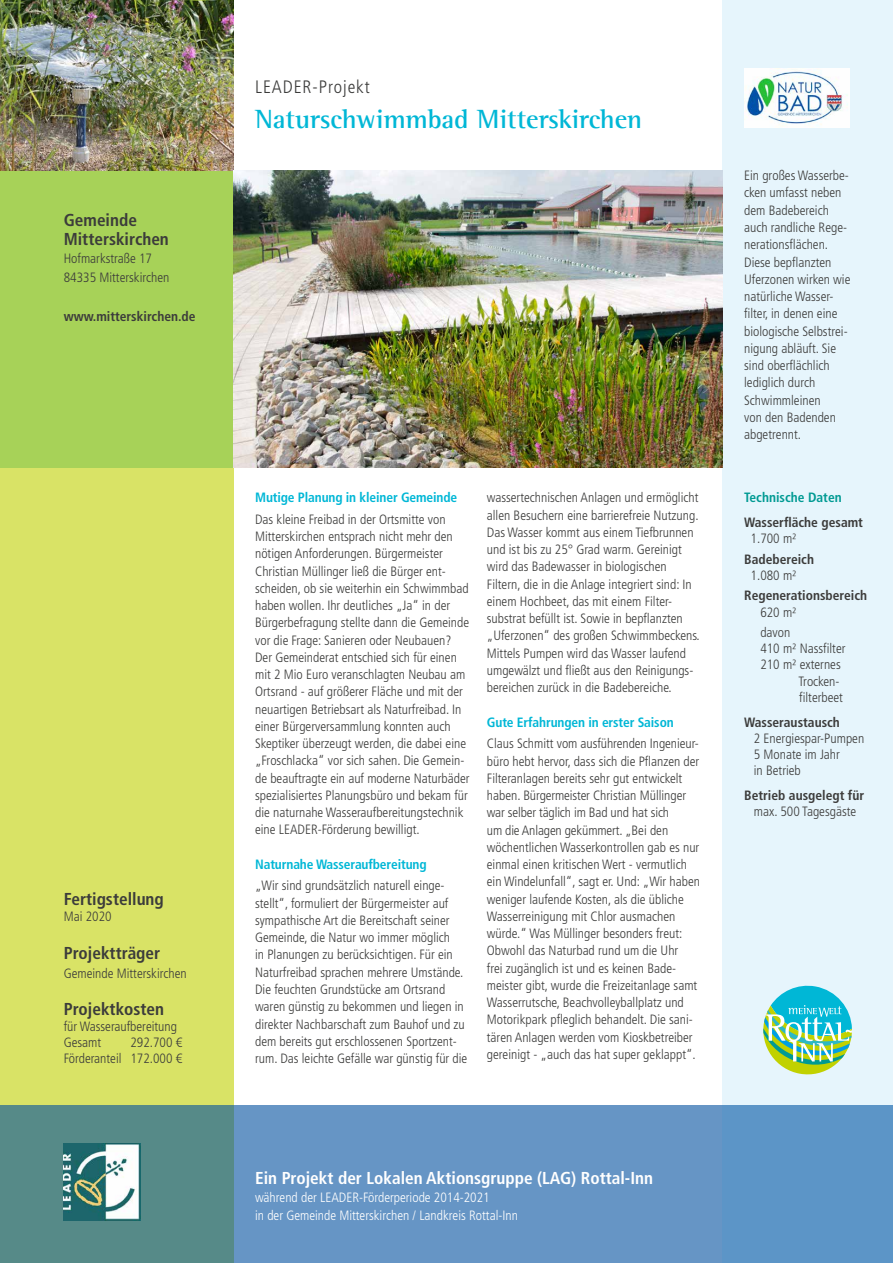
<style>
.page{position:relative;width:893px;height:1263px;background:#fff}
.page>*{position:absolute;margin:0;border:0;box-sizing:border-box;transform-origin:0 0}
.t1{font:700 27px "Agfa Rotis Semi Serif";color:#00b7d6}
.t2{font:300 condensed 18px "Frutiger LT Std";letter-spacing:.05em;color:#3c3c3b}
.t3{font:700 condensed 17.25px/19.5px "Frutiger LT Std";color:#3c3c3b}
.t4{font:700 condensed 17.25px "Frutiger LT Std";color:#fff}
.t5{font:300 condensed 13.5px/17.2px "Frutiger LT Std";color:#3c3c3b}
.t6{font:700 condensed 13.5px "Frutiger LT Std";color:#3c3c3b}
.t7{font:300 condensed 13.5px/18.3px "Frutiger LT Std";color:#fff}
.t8{font:700 condensed 13.5px "Frutiger LT Std";letter-spacing:-.01em;color:#00b7d6}
.t9{font:700 condensed 13.5px "Frutiger LT Std";color:#009a93}
</style>
<div class="page">
<svg style="left:0;top:170px;width:234px;height:936px;background:#c8dd61"></svg>
<svg style="left:0;top:1106px;width:723px;height:157px;background:#6191b3"></svg>
<svg style="left:723px;top:0;width:170px;height:1263px;background:#d3e8f4"></svg>
<svg style="left:760px;top:983px;width:92px;height:95px;background:#89d5bb"></svg>
<img style="left:64px;top:1143px;width:77px;height:77px">
<img style="left:744px;top:68px;width:106px;height:60px">
<img style="left:0;top:0;width:234px;height:170px">
<img style="left:234px;top:170px;width:489px;height:298px">
<p class="t3" style="left:64px;top:210px;width:107px">Gemeinde<br>Mitterskirchen</p>
<p class="t5" style="left:64px;top:250px;width:107px;line-height:18.3px">Hofmarkstraße 17<br>84335 Mitterskirchen</p>
<p class="t6" style="left:64px;top:308px;width:133px">www.mitterskirchen.de</p>
<p class="t3" style="left:64px;top:889px;width:102px">Fertigstellung</p>
<p class="t5" style="left:64px;top:908px;width:49px">Mai 2020</p>
<p class="t3" style="left:64px;top:943px;width:98px">Projektträger</p>
<p class="t5" style="left:64px;top:964px;width:125px">Gemeinde Mitterskirchen</p>
<p class="t3" style="left:64px;top:999px;width:102px">Projektkosten</p>
<p class="t5" style="left:64px;top:1018px;width:115px;line-height:16.2px">für Wasseraufbereitung<br>Gesamt</p>
<p class="t5" style="left:64px;top:1034px;width:120px;line-height:16.2px;text-align:right">292.700 €<br>Förderanteil 172.000 €</p>
<h2 class="t2" style="left:255px;top:77px;width:116px">LEADER-Projekt</h2>
<h1 class="t1" style="left:255px;top:102px;width:389px">Naturschwimmbad Mitterskirchen</h1>
<p class="t8" style="left:255px;top:490px;width:204px">Mutige Planung in kleiner Gemeinde</p>
<p class="t5" style="left:255px;top:511px;width:216px">Das kleine Freibad in der Ortsmitte von Mitterskirchen entsprach nicht mehr den nötigen Anforderungen. Bürgermeister Christian Müllinger ließ die Bürger ent&shy;scheiden, ob sie weiterhin ein Schwimmbad haben wollen. Ihr deutliches „Ja“ in der Bürgerbefragung stellte dann die Gemeinde vor die Frage: Sanieren oder Neubauen?<br>Der Gemeinderat entschied sich für einen mit 2 Mio Euro veranschlagten Neubau am Ortsrand - auf größerer Fläche und mit der neuartigen Betriebsart als Naturfreibad. In einer Bürgerversammlung konnten auch Skeptiker überzeugt werden, die dabei eine „Froschlacka“ vor sich sahen. Die Gemein&shy;de beauftragte ein auf moderne Naturbäder spezialisiertes Planungsbüro und bekam für die naturnahe Wasseraufbereitungstechnik eine LEADER-Förderung bewilligt.</p>
<p class="t8" style="left:255px;top:856px;width:173px">Naturnahe Wasseraufbereitung</p>
<p class="t5" style="left:255px;top:877px;width:214px">„Wir sind grundsätzlich naturell einge&shy;stellt“, formuliert der Bürgermeister auf sympathische Art die Bereitschaft seiner Gemeinde, die Natur wo immer möglich<br>in Planungen zu berücksichtigen. Für ein Naturfreibad sprachen mehrere Umstände.<br>Die feuchten Grundstücke am Ortsrand waren günstig zu bekommen und liegen in direkter Nachbarschaft zum Bauhof und zu dem bereits gut erschlossenen Sportzent&shy;rum. Das leichte Gefälle war günstig für die</p>
<p class="t5" style="left:487px;top:489px;width:214px">wassertechnischen Anlagen und ermöglicht allen Besuchern eine barrierefreie Nutzung.<br>Das Wasser kommt aus einem Tiefbrunnen und ist bis zu 25° Grad warm. Gereinigt wird das Badewasser in biologischen Filtern, die in die Anlage integriert sind: In einem Hochbeet, das mit einem Filter&shy;substrat befüllt ist. Sowie in bepflanzten „Uferzonen“ des großen Schwimmbeckens.<br>Mittels Pumpen wird das Wasser laufend umgewälzt und fließt aus den Reinigungs&shy;bereichen zurück in die Badebereiche.</p>
<p class="t8" style="left:487px;top:714px;width:188px">Gute Erfahrungen in erster Saison</p>
<p class="t5" style="left:487px;top:735px;width:215px">Claus Schmitt vom ausführenden Ingenieur&shy;büro hebt hervor, dass sich die Pflanzen der Filteranlagen bereits sehr gut entwickelt haben. Bürgermeister Christian Müllinger war selber täglich im Bad und hat sich<br>um die Anlagen gekümmert. „Bei den wöchentlichen Wasserkontrollen gab es nur einmal einen kritischen Wert - vermutlich ein Windelunfall“, sagt er. Und: „Wir haben weniger laufende Kosten, als die übliche Wasserreinigung mit Chlor ausmachen würde.“ Was Müllinger besonders freut:<br>Obwohl das Naturbad rund um die Uhr<br>frei zugänglich ist und es keinen Bade&shy;meister gibt, wurde die Freizeitanlage samt Wasserrutsche, Beachvolleyballplatz und Motorikpark pfleglich behandelt. Die sani&shy;tären Anlagen werden vom Kioskbetreiber gereinigt - „auch das hat super geklappt“.</p>
<p class="t4" style="left:255px;top:1167px;width:399px">Ein Projekt der Lokalen Aktionsgruppe (LAG) Rottal-Inn</p>
<p class="t7" style="left:255px;top:1188px;width:264px">während der LEADER-Förderperiode 2014-2021<br>in der Gemeinde Mitterskirchen / Landkreis Rottal-Inn</p>
<p class="t5" style="left:744px;top:167px;width:108px">Ein großes Wasserbe&shy;cken umfasst neben dem Badebereich auch randliche Rege&shy;nerationsflächen.<br>Diese bepflanzten<br>Uferzonen wirken wie natürliche Wasser&shy;filter, in denen eine biologische Selbstrei&shy;nigung abläuft. Sie sind oberflächlich lediglich durch<br>Schwimmleinen<br>von den Badenden abgetrennt.</p>
<p class="t9" style="left:744px;top:490px;width:99px">Technische Daten</p>
<p class="t6" style="left:744px;top:514px;width:120px">Wasserfläche gesamt</p>
<p class="t5" style="left:751px;top:530px;width:47px">1.700 m²</p>
<p class="t6" style="left:744px;top:551px;width:71px">Badebereich</p>
<p class="t5" style="left:751px;top:567px;width:47px">1.080 m²</p>
<p class="t6" style="left:744px;top:588px;width:125px">Regenerationsbereich</p>
<p class="t5" style="left:760px;top:602px;width:38px;line-height:20.4px">620 m² davon</p>
<p class="t5" style="left:760px;top:640px;width:87px">410 m² Nassfilter</p>
<p class="t5" style="left:760px;top:656px;width:82px">210 m² externes</p>
<p class="t5" style="left:798px;top:672px;width:43px">Trocken-</p>
<p class="t5" style="left:799px;top:689px;width:45px">filterbeet</p>
<p class="t6" style="left:744px;top:714px;width:97px">Wasseraustausch</p>
<p class="t5" style="left:754px;top:730px;width:112px;line-height:16.2px">2 Energiespar-Pumpen<br>5 Monate im Jahr<br>in Betrieb</p>
<p class="t6" style="left:744px;top:787px;width:122px">Betrieb ausgelegt für</p>
<p class="t5" style="left:754px;top:803px;width:104px">max. 500 Tagesgäste</p>
</div>
